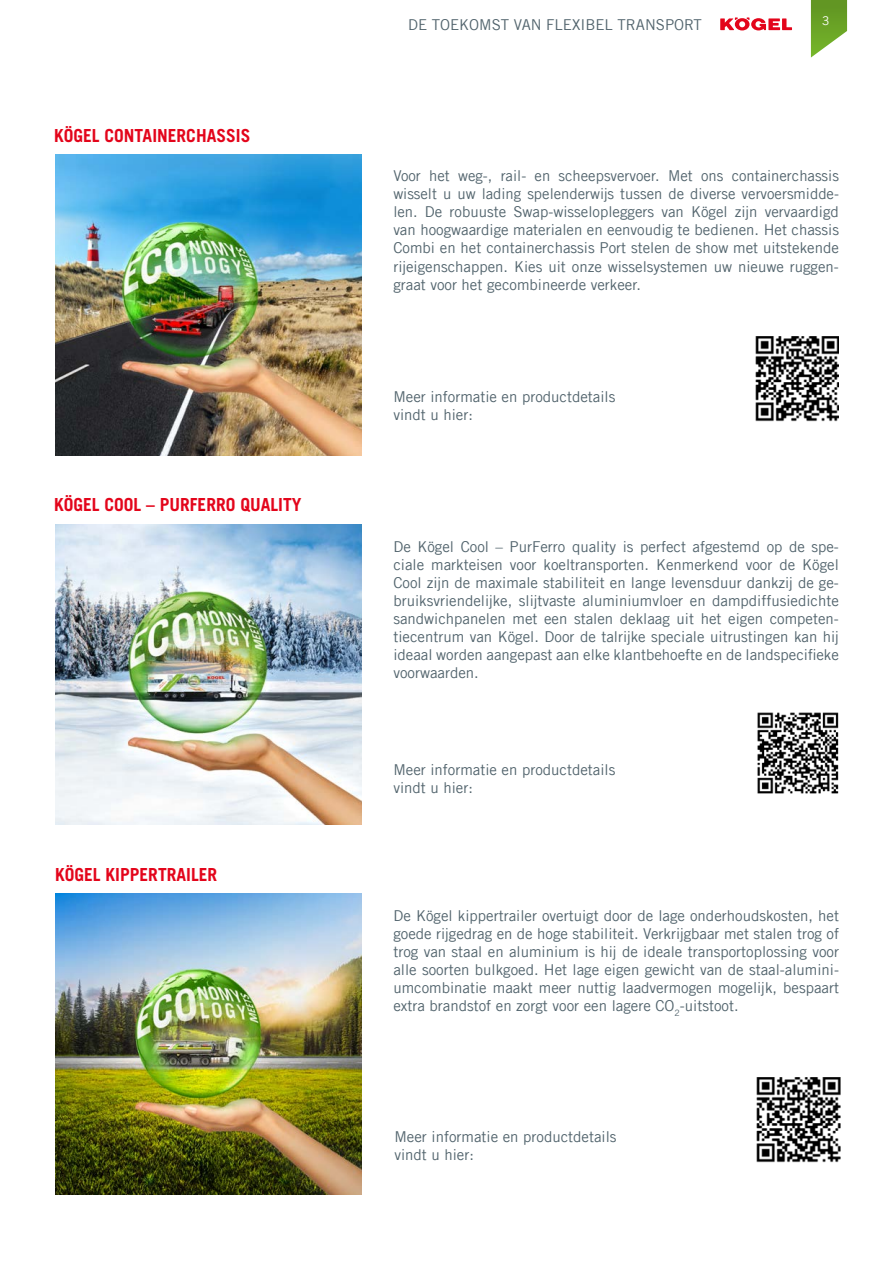
<style>
.page{position:relative;width:893px;height:1263px;background:#fff}
.page>*{position:absolute;margin:0;border:0;box-sizing:border-box;transform-origin:0 0}
.t1{font:700 18px "Trade Gothic LT Com";color:#e3051b}
.t2{font:15px/18px "Trade Gothic LT Com";color:#52646d;text-align:justify}
.t3{font:12px "Trade Gothic LT Com";color:#fff}
</style>
<div class="page">
<img style="left:756px;top:337px;width:83px;height:85px">
<img style="left:55px;top:155px;width:306px;height:300px">
<img style="left:757px;top:712px;width:82px;height:82px">
<img style="left:55px;top:524px;width:306px;height:300px">
<img style="left:757px;top:1077px;width:83px;height:86px">
<img style="left:55px;top:894px;width:306px;height:300px">
<svg style="left:811px;top:0;width:36px;height:58px"></svg>
<svg style="left:720px;top:17px;width:72px;height:13px"></svg>
<p class="t1" style="left:54px;top:125px;width:198px">KÖGEL CONTAINERCHASSIS</p>
<p class="t1" style="left:54px;top:494px;width:249px">KÖGEL COOL – PURFERRO QUALITY</p>
<p class="t1" style="left:55px;top:864px;width:164px">KÖGEL KIPPERTRAILER</p>
<p class="t2" style="left:408px;top:16px;width:295px">DE TOEKOMST VAN FLEXIBEL TRANSPORT</p>
<p class="t3" style="left:822px;top:14px;width:9px">3</p>
<p class="t2" style="left:393px;top:167px;width:447px">Voor het weg-, rail- en scheepsvervoer. Met ons containerchassis wisselt u uw lading spelenderwijs tussen de diverse vervoersmidde&shy;len. De robuuste Swap-wisselopleggers van Kögel zijn vervaardigd van hoogwaardige materialen en eenvoudig te bedienen. Het chassis Combi en het containerchassis Port stelen de show met uitstekende rijeigenschappen. Kies uit onze wisselsystemen uw nieuwe ruggen&shy;graat voor het gecombineerde verkeer.</p>
<p class="t2" style="left:393px;top:387px;width:224px">Meer informatie en productdetails vindt u hier:</p>
<p class="t2" style="left:393px;top:537px;width:447px">De Kögel Cool – PurFerro quality is perfect afgestemd op de spe&shy;ciale markteisen voor koeltransporten. Kenmerkend voor de Kögel Cool zijn de maximale stabiliteit en lange levensduur dankzij de ge&shy;bruiksvriendelijke, slijtvaste aluminiumvloer en dampdiffusiedichte sandwichpanelen met een stalen deklaag uit het eigen competen&shy;tiecentrum van Kögel. Door de talrijke speciale uitrustingen kan hij ideaal worden aangepast aan elke klantbehoefte en de landspecifieke voorwaarden.</p>
<p class="t2" style="left:393px;top:760px;width:224px">Meer informatie en productdetails vindt u hier:</p>
<p class="t2" style="left:393px;top:906px;width:447px">De Kögel kippertrailer overtuigt door de lage onderhoudskosten, het goede rijgedrag en de hoge stabiliteit. Verkrijgbaar met stalen trog of trog van staal en aluminium is hij de ideale transportoplossing voor alle soorten bulkgoed. Het lage eigen gewicht van de staal-alumini&shy;umcombinatie maakt meer nuttig laadvermogen mogelijk, bespaart extra brandstof en zorgt voor een lagere CO<sub>2</sub>-uitstoot.</p>
<p class="t2" style="left:394px;top:1128px;width:224px">Meer informatie en productdetails vindt u hier:</p>
</div>
